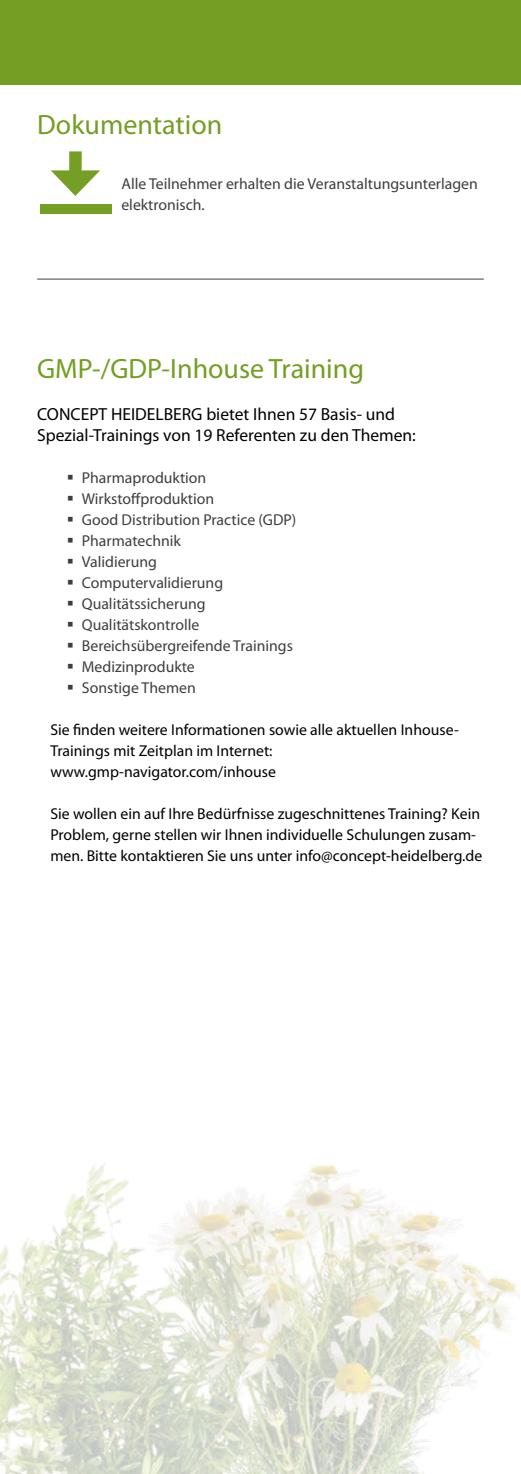
<style>
.page{position:relative;width:521px;height:1474px;background:#fff}
.page>*{position:absolute;margin:0;border:0;box-sizing:border-box;transform-origin:0 0}
.t1{font:28px "Myriad Pro";color:#749e24}
.t2{font:17.5px/21px "Myriad Pro";color:#000}
.t3{font:15.75px/21px "Myriad Pro";color:#000}
.t4{font:15.75px/21px "Myriad Pro";color:#3e3d40}
</style>
<div class="page">
<div style="left:0;top:0;width:521px;height:84px;background:#749e24"></div>
<hr style="left:37px;top:279px;width:447px;height:1px;background:#3e3d40">
<svg style="left:51px;top:151px;width:49px;height:45px"></svg>
<div style="left:40px;top:204px;width:71px;height:9px;background:#749e24"></div>
<img style="left:0;top:1164px;width:520px;height:309px">
<h1 class="t1" style="left:37px;top:109px;width:186px">Dokumentation</h1>
<p class="t4" style="left:121px;top:174px;width:358px">Alle Teilnehmer erhalten die Veranstaltungsunterlagen elektronisch.</p>
<h1 class="t1" style="left:37px;top:353px;width:328px">GMP-/GDP-Inhouse Training</h1>
<p class="t2" style="left:37px;top:404px;width:380px">CONCEPT HEIDELBERG bietet Ihnen 57 Basis- und<br>Spezial-Trainings von 19 Referenten zu den Themen:</p>
<p class="t4" style="left:82px;top:468px;width:216px">Pharmaproduktion<br>Wirkstoffproduktion<br>Good Distribution Practice (GDP)<br>Pharmatechnik<br>Validierung<br>Computervalidierung<br>Qualitätssicherung<br>Qualitätskontrolle<br>Bereichsübergreifende Trainings<br>Medizinprodukte<br>Sonstige Themen</p>
<p class="t3" style="left:50px;top:719px;width:410px">Sie finden weitere Informationen sowie alle aktuellen Inhouse-<br>Trainings mit Zeitplan im Internet: www.gmp-navigator.com/inhouse</p>
<p class="t3" style="left:50px;top:803px;width:433px">Sie wollen ein auf Ihre Bedürfnisse zugeschnittenes Training? Kein<br>Problem, gerne stellen wir Ihnen individuelle Schulungen zusam&shy;men. Bitte kontaktieren Sie uns unter info@concept-heidelberg.de</p>
</div>
